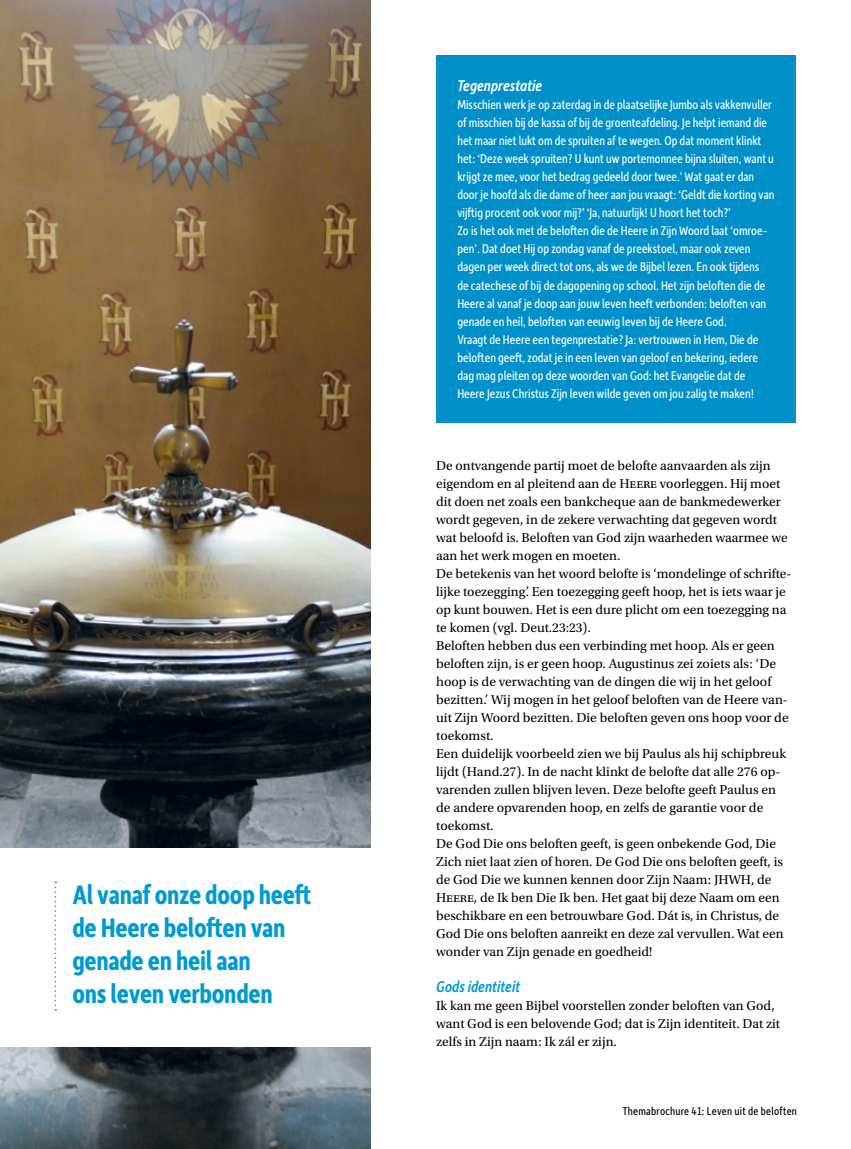
<style>
.page{position:relative;width:851px;height:1149px;background:#fff}
.page>*{position:absolute;margin:0;border:0;box-sizing:border-box;transform-origin:0 0}
.t1{font:700 28.5px/33px "Depot New Condensed";letter-spacing:-.01em;color:#009ad2}
.t2{font:italic 500 16.5px "Depot New Condensed";color:#009ad2}
.t3{font:italic 500 16.5px "Depot New Condensed";color:#fff}
.t4{font:13.5px/18px "Utopia Std";color:#000}
.t5{font:13.5px/18px "Depot New Condensed";color:#fff}
.t6{font:12px "Depot New Condensed";letter-spacing:.02em;color:#000}
</style>
<div class="page">
<img style="left:0;top:0;width:370px;height:1148px">
<div style="left:0;top:847px;width:389px;height:198px;background:#fff"></div>
<svg style="left:55px;top:881px;width:1px;height:129px"></svg>
<div style="left:436px;top:55px;width:359px;height:368px;background:#0090c9"></div>
<h1 class="t1" style="left:72px;top:876px;width:240px">Al vanaf onze doop heeft de Heere beloften van genade en heil aan<br>ons leven verbonden</h1>
<p class="t3" style="left:457px;top:75px;width:86px">Tegenprestatie</p>
<p class="t5" style="left:457px;top:95px;width:318px">Misschien werk je op zaterdag in de plaatselijke Jumbo als vakkenvuller of misschien bij de kassa of bij de groenteafdeling. Je helpt iemand die het maar niet lukt om de spruiten af te wegen. Op dat moment klinkt het: ‘Deze week spruiten? U kunt uw portemonnee bijna sluiten, want u krijgt ze mee, voor het bedrag gedeeld door twee.’ Wat gaat er dan door je hoofd als die dame of heer aan jou vraagt: ‘Geldt die korting van vijftig procent ook voor mij?’ ‘Ja, natuurlijk! U hoort het toch?’<br>Zo is het ook met de beloften die de Heere in Zijn Woord laat ‘omroe&shy;pen’. Dat doet Hij op zondag vanaf de preekstoel, maar ook zeven dagen per week direct tot ons, als we de Bijbel lezen. En ook tijdens<br>de catechese of bij de dagopening op school. Het zijn beloften die de Heere al vanaf je doop aan jouw leven heeft verbonden: beloften van genade en heil, beloften van eeuwig leven bij de Heere God.<br>Vraagt de Heere een tegenprestatie? Ja: vertrouwen in Hem, Die de beloften geeft, zodat je in een leven van geloof en bekering, iedere dag mag pleiten op deze woorden van God: het Evangelie dat de Heere Jezus Christus Zijn leven wilde geven om jou zalig te maken!</p>
<p class="t4" style="left:436px;top:456px;width:357px">De ontvangende partij moet de belofte aanvaarden als zijn eigendom en al pleitend aan de Heere voorleggen. Hij moet dit doen net zoals een bankcheque aan de bankmedewerker wordt gegeven, in de zekere verwachting dat gegeven wordt wat beloofd is. Beloften van God zijn waarheden waarmee we aan het werk mogen en moeten.<br>De betekenis van het woord belofte is ‘mondelinge of schrifte&shy;lijke toezegging’. Een toezegging geeft hoop, het is iets waar je op kunt bouwen. Het is een dure plicht om een toezegging na te komen (vgl. Deut.23:23).<br>Beloften hebben dus een verbinding met hoop. Als er geen beloften zijn, is er geen hoop. Augustinus zei zoiets als: ‘De hoop is de verwachting van de dingen die wij in het geloof bezitten.’ Wij mogen in het geloof beloften van de Heere van&shy;uit Zijn Woord bezitten. Die beloften geven ons hoop voor de toekomst.<br>Een duidelijk voorbeeld zien we bij Paulus als hij schipbreuk lijdt (Hand.27). In de nacht klinkt de belofte dat alle 276 op&shy;varenden zullen blijven leven. Deze belofte geeft Paulus en de andere opvarenden hoop, en zelfs de garantie voor de toekomst.<br>De God Die ons beloften geeft, is geen onbekende God, Die Zich niet laat zien of horen. De God Die ons beloften geeft, is de God Die we kunnen kennen door Zijn Naam: JHWH, de Heere, de Ik ben Die Ik ben. Het gaat bij deze Naam om een beschikbare en een betrouwbare God. Dát is, in Christus, de God Die ons beloften aanreikt en deze zal vervullen. Wat een wonder van Zijn genade en goedheid!</p>
<p class="t2" style="left:436px;top:975px;width:86px">Gods identiteit</p>
<p class="t4" style="left:436px;top:996px;width:345px">Ik kan me geen Bijbel voorstellen zonder beloften van God, want God is een belovende God; dat is Zijn identiteit. Dat zit zelfs in Zijn naam: Ik zál er zijn.</p>
<p class="t6" style="left:622px;top:1102px;width:175px">Themabrochure 41: Leven uit de beloften</p>
</div>
